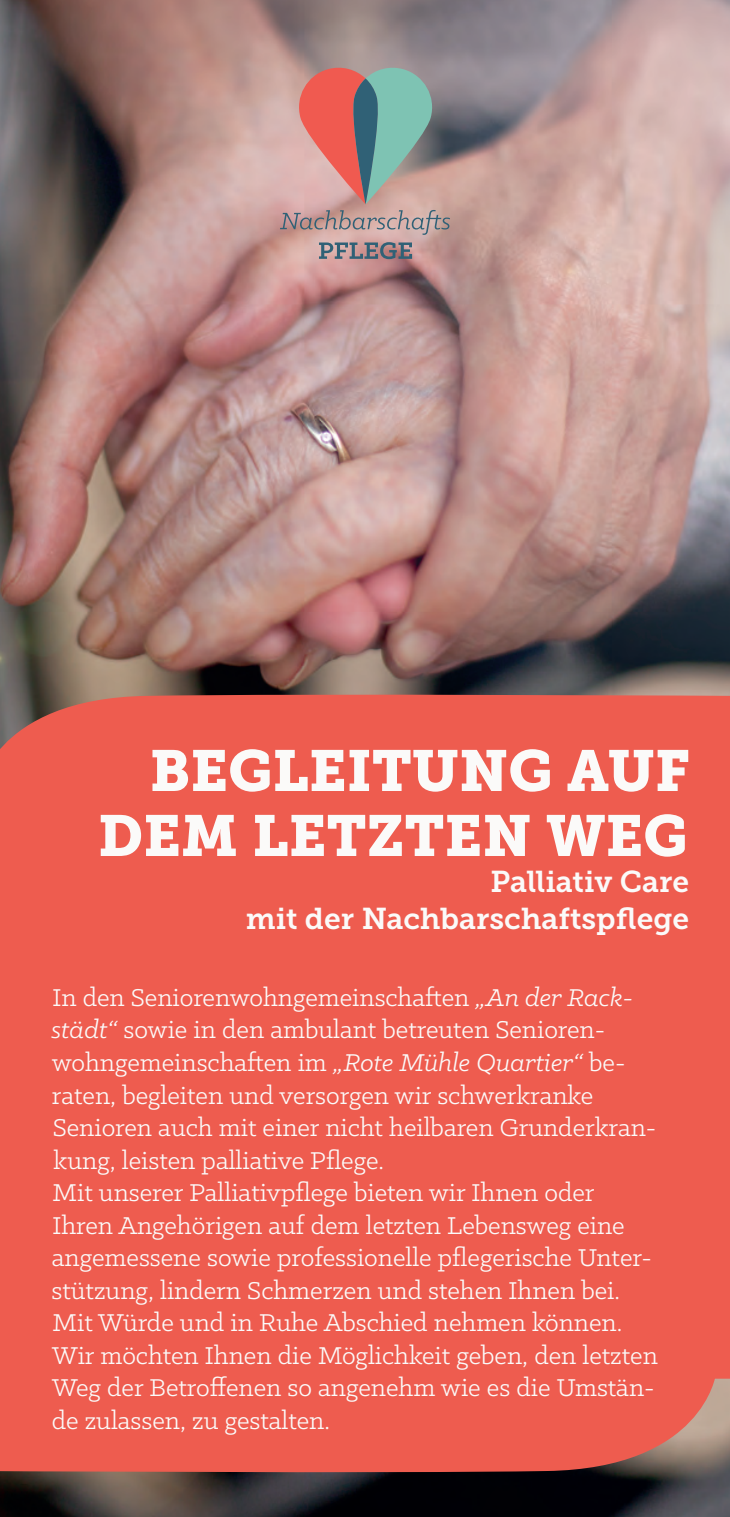
<style>
.page{position:relative;width:730px;height:1517px;background:#fff}
.page>*{position:absolute;margin:0;border:0;box-sizing:border-box;transform-origin:0 0}
.t1{font:57.5px/65px "Museo Slab 900";color:#fbfaf9;text-align:right}
.t2{font:30px/37.5px "Museo Slab 700";color:#fbfaf9;text-align:right}
.t3{font:27.5px/32.5px "Klinic Slab";color:#fbfaf9}
.s1{font-style:italic}
</style>
<div class="page">
<img style="left:0;top:1378px;width:730px;height:139px">
<img style="left:0;top:0;width:730px;height:693px">
<svg style="left:295px;top:68px;width:141px;height:136px;background:#ac908a"></svg>
<svg style="left:280px;top:210px;width:170px;height:25px;background:#b59b99"></svg>
<svg style="left:319px;top:242px;width:93px;height:17px;background:#858088"></svg>
<div style="left:0;top:693px;width:730px;height:685px;background:#ee5c4f"></div>
<div style="left:0;top:992px;width:716px;height:481px;background:#ee5c4f"></div>
<h1 class="t1" style="left:98px;top:739px;width:593px">BEGLEITUNG AUF<br>DEM LETZTEN WEG</h1>
<p class="t2" style="left:246px;top:863px;width:445px">Palliativ Care<br>mit der Nachbarschaftspflege</p>
<p class="t3" style="left:51px;top:980px;width:608px">In den Seniorenwohngemeinschaften <span class="s1">„An der Rack&shy;städt“</span> sowie in den ambulant betreuten Senioren&shy;wohngemeinschaften im <span class="s1">„Rote Mühle Quartier“</span> be&shy;raten, begleiten und versorgen wir schwerkranke Senioren auch mit einer nicht heilbaren Grunderkran&shy;kung, leisten palliative Pflege.<br>Mit unserer Palliativpflege bieten wir Ihnen oder Ihren Angehörigen auf dem letzten Lebensweg eine angemessene sowie professionelle pflegerische Unter&shy;stützung, lindern Schmerzen und stehen Ihnen bei.<br>Mit Würde und in Ruhe Abschied nehmen können.<br>Wir möchten Ihnen die Möglichkeit geben, den letzten Weg der Betroffenen so angenehm wie es die Umstän&shy;de zulassen, zu gestalten.</p>
</div>
